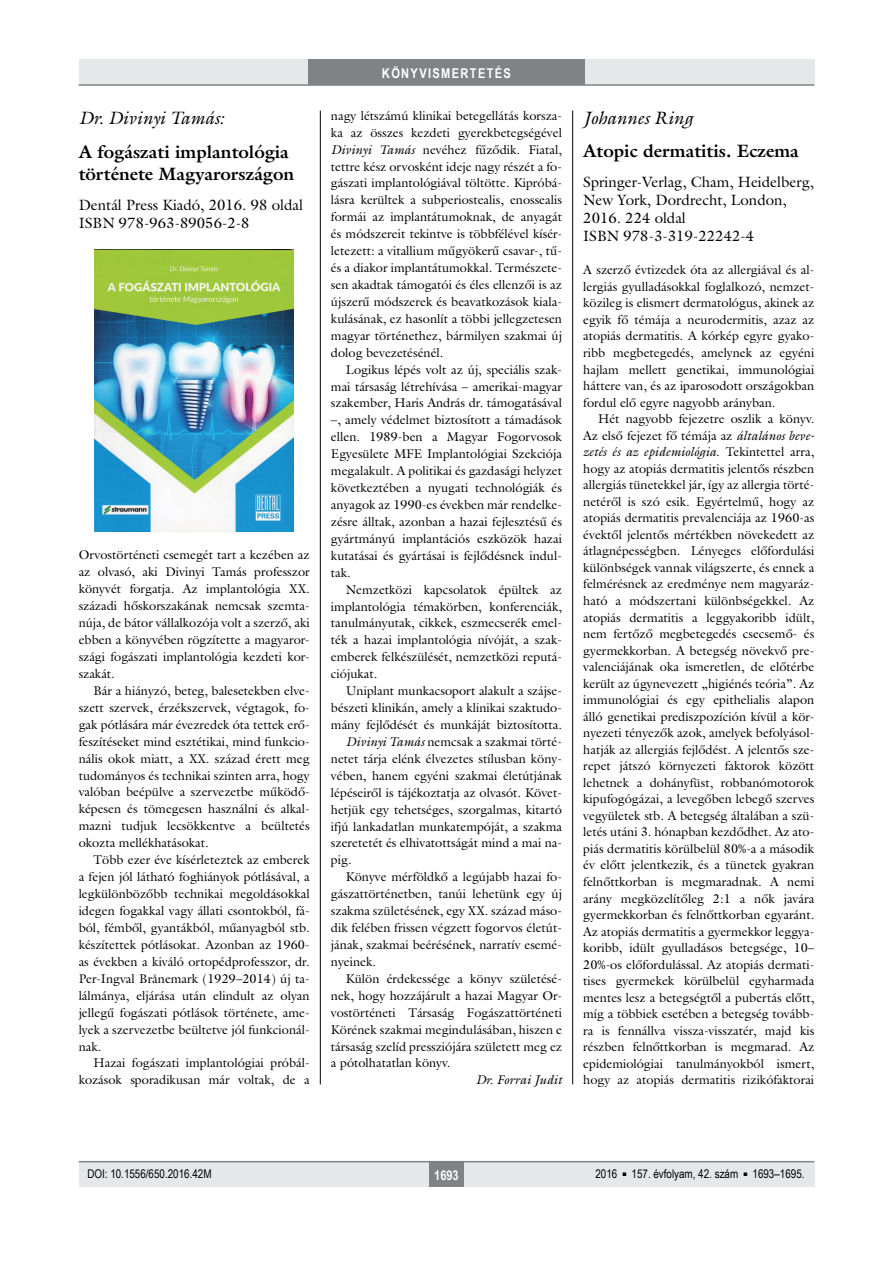
<style>
.page{position:relative;width:893px;height:1263px;background:#fff}
.page>*{position:absolute;margin:0;border:0;box-sizing:border-box;transform-origin:0 0}
.alcimbold{font:700 18px/22px "Galliard Reg";color:#000}
.alcimkurziv{font:italic 18px "Galliard Reg";color:#000}
.Body_tompa{font:15px/18px "Galliard Reg";color:#000}
.t1{font:700 13.5px "Arial Narrow";letter-spacing:.1em;color:#fff}
.ref-Body{font:12.75px/17px "Galliard Reg";color:#000;text-align:justify}
.ref-tompa{font:12.75px/16.5px "Galliard Reg";color:#000;text-align:justify}
.ref-Body-s{font:12.75px/17px "Galliard Reg";color:#000;text-align:justify}
.ref-Body-2{font:italic 12.75px "Galliard Reg";color:#000}
.pagina{font:12px "Arial Narrow";color:#000}
.s1{font-style:italic}
</style>
<div class="page">
<div style="left:79px;top:1161px;width:735px;height:25px;background:#e6e7e8"></div>
<div style="left:429px;top:1161px;width:34px;height:25px;background:#808285"></div>
<hr style="left:79px;top:1161px;width:735px;height:1px;background:#808285">
<div style="left:79px;top:60px;width:735px;height:25px;background:#e6e7e8"></div>
<div style="left:308px;top:60px;width:277px;height:25px;background:#808285"></div>
<hr style="left:79px;top:84px;width:735px;height:2px;background:#808285">
<img style="left:95px;top:250px;width:198px;height:281px">
<hr style="left:320px;top:111px;width:1px;height:973px;background:#000">
<hr style="left:572px;top:111px;width:1px;height:973px;background:#000">
<p class="alcimkurziv" style="left:79px;top:106px;width:147px">Dr. Divinyi Tamás:</p>
<p class="alcimbold" style="left:79px;top:140px;width:217px">A fogászati implantológia története Magyarországon</p>
<p class="Body_tompa" style="left:79px;top:196px;width:226px">Dentál Press Kiadó, 2016. 98 oldal</p>
<p class="Body_tompa" style="left:79px;top:214px;width:173px">ISBN 978-963-89056-2-8</p>
<p class="ref-tompa" style="left:79px;top:546px;width:233px;line-height:17px">Orvostörténeti csemegét tart a kezében az az olvasó, aki Divinyi Tamás professzor könyvét forgatja. Az implantológia XX. századi hőskorszakának nemcsak szemta&shy;núja, de bátor vállalkozója volt a szerző, aki ebben a könyvében rögzítette a magyaror&shy;szági fogászati implantológia kezdeti kor&shy;szakát.</p>
<p class="ref-Body-s" style="left:79px;top:682px;width:233px;text-indent:15px">Bár a hiányzó, beteg, balesetekben elve&shy;szett szervek, érzékszervek, végtagok, fo&shy;gak pótlására már évezredek óta tettek erő&shy;feszítéseket mind esztétikai, mind funkcio&shy;nális okok miatt, a XX. század érett meg tudományos és technikai szinten arra, hogy valóban beépülve a szervezetbe működő&shy;képesen és tömegesen használni és alkal&shy;mazni tudjuk lecsökkentve a beültetés okozta mellékhatásokat.</p>
<p class="ref-Body" style="left:79px;top:851px;width:233px;text-indent:15px">Több ezer éve kísérleteztek az emberek a fejen jól látható foghiányok pótlásával, a legkülönbözőbb technikai megoldásokkal idegen fogakkal vagy állati csontokból, fá&shy;ból, fémből, gyantákból, műanyagból stb. készítettek pótlásokat. Azonban az 1960- as években a kiváló ortopédprofesszor, dr.<br>Per-Ingval Brånemark (1929–2014) új ta&shy;lálmánya, eljárása után elindult az olyan jellegű fogászati pótlások története, ame&shy;lyek a szervezetbe beültetve jól funkcionál&shy;nak.</p>
<p class="ref-Body" style="left:79px;top:1054px;width:233px;text-align:right">Hazai fogászati implantológiai próbál&shy;kozások sporadikusan már voltak, de a</p>
<p class="t1" style="left:382px;top:63px;width:131px">KÖNYVISMERTETÉS</p>
<p class="ref-Body" style="left:331px;top:107px;width:233px">nagy létszámú klinikai betegellátás korsza&shy;ka az összes kezdeti gyerekbetegségével <span class="s1">Divinyi Tamás</span> nevéhez fűződik. Fiatal, tettre kész orvosként ideje nagy részét a fo&shy;gászati implantológiával töltötte. Kipróbá&shy;lásra kerültek a subperiostealis, enossealis formái az implantátumoknak, de anyagát és módszereit tekintve is többfélével kísér&shy;letezett: a vitallium műgyökerű csavar-, tű&shy;és a diakor implantátumokkal. Természete&shy;sen akadtak támogatói és éles ellenzői is az újszerű módszerek és beavatkozások kiala&shy;kulásának, ez hasonlít a többi jellegzetesen magyar történethez, bármilyen szakmai új dolog bevezetésénél.</p>
<p class="ref-Body" style="left:331px;top:361px;width:233px;text-indent:15px">Logikus lépés volt az új, speciális szak&shy;mai társaság létrehívása – amerikai-magyar szakember, Haris András dr. támogatásával –, amely védelmet biztosított a támadások ellen. 1989-ben a Magyar Fogorvosok Egyesülete MFE Implantológiai Szekciója megalakult. A politikai és gazdasági helyzet következtében a nyugati technológiák és anyagok az 1990-es években már rendelke&shy;zésre álltak, azonban a hazai fejlesztésű és gyártmányú implantációs eszközök hazai kutatásai és gyártásai is fejlődésnek indul&shy;tak.</p>
<p class="ref-Body" style="left:331px;top:581px;width:233px;text-indent:15px">Nemzetközi kapcsolatok épültek az implantológia témakörben, konferenciák, tanulmányutak, cikkek, eszmecserék emel&shy;ték a hazai implantológia nívóját, a szak&shy;emberek felkészülését, nemzetközi reputá&shy;ciójukat.</p>
<p class="ref-Body" style="left:331px;top:682px;width:233px;text-indent:15px">Uniplant munkacsoport alakult a szájse&shy;bészeti klinikán, amely a klinikai szaktudo&shy;mány fejlődését és munkáját biztosította.</p>
<p class="ref-Body" style="left:331px;top:733px;width:233px;text-align:left;text-indent:15px"><span class="s1">Divinyi Tamás</span> nemcsak a szakmai törté&shy;netet tárja elénk élvezetes stílusban köny&shy;vében, hanem egyéni szakmai életútjának lépéseiről is tájékoztatja az olvasót. Követ&shy;hetjük egy tehetséges, szorgalmas, kitartó ifjú lankadatlan munkatempóját, a szakma szeretetét és elhivatottságát mind a mai na&shy;pig.</p>
<p class="ref-Body" style="left:331px;top:868px;width:233px;text-indent:15px">Könyve mérföldkő a legújabb hazai fo&shy;gászattörténetben, tanúi lehetünk egy új szakma születésének, egy XX. század máso&shy;dik felében frissen végzett fogorvos életút&shy;jának, szakmai beérésének, narratív esemé&shy;nyeinek.</p>
<p class="ref-Body" style="left:331px;top:970px;width:233px;text-indent:15px">Külön érdekessége a könyv születésé&shy;nek, hogy hozzájárult a hazai Magyar Or&shy;vostörténeti Társaság Fogászattörténeti Körének szakmai megindulásában, hiszen e társaság szelíd pressziójára született meg ez a pótolhatatlan könyv.</p>
<p class="ref-Body-2" style="left:476px;top:1072px;width:88px">Dr. Forrai Judit</p>
<p class="alcimkurziv" style="left:583px;top:106px;width:111px">Johannes Ring</p>
<p class="alcimbold" style="left:583px;top:140px;width:217px">Atopic dermatitis. Eczema</p>
<p class="Body_tompa" style="left:583px;top:173px;width:232px">Springer-Verlag, Cham, Heidelberg,<br>New York, Dordrecht, London,<br>2016. 224 oldal</p>
<p class="Body_tompa" style="left:583px;top:227px;width:173px">ISBN 978-3-319-22242-4</p>
<p class="ref-tompa" style="left:583px;top:262px;width:233px">A szerző évtizedek óta az allergiával és al&shy;lergiás gyulladásokkal foglalkozó, nemzet&shy;közileg is elismert dermatológus, akinek az egyik fő témája a neurodermitis, azaz az atopiás dermatitis. A kórkép egyre gyako&shy;ribb megbetegedés, amelynek az egyéni hajlam mellett genetikai, immunológiai háttere van, és az iparosodott országokban fordul elő egyre nagyobb arányban.</p>
<p class="ref-Body" style="left:583px;top:410px;width:233px;line-height:16.5px;text-indent:15px">Hét nagyobb fejezetre oszlik a könyv.<br>Az első fejezet fő témája az <span class="s1">általános beve&shy;zetés és az epidemiológia</span>. Tekintettel arra, hogy az atopiás dermatitis jelentős részben allergiás tünetekkel jár, így az allergia törté&shy;netéről is szó esik. Egyértelmű, hogy az atopiás dermatitis prevalenciája az 1960-as évektől jelentős mértékben növekedett az átlagnépességben. Lényeges előfordulási különbségek vannak világszerte, és ennek a felmérésnek az eredménye nem magyaráz&shy;ható a módszertani különbségekkel. Az atopiás dermatitis a leggyakoribb idült, nem fertőző megbetegedés csecsemő- és gyermekkorban. A betegség növekvő pre&shy;valenciájának oka ismeretlen, de előtérbe került az úgynevezett „higiénés teória”. Az immunológiai és egy epithelialis alapon álló genetikai prediszpozíción kívül a kör&shy;nyezeti tényezők azok, amelyek befolyásol&shy;hatják az allergiás fejlődést. A jelentős sze&shy;repet játszó környezeti faktorok között lehetnek a dohányfüst, robbanómotorok kipufogógázai, a levegőben lebegő szerves vegyületek stb. A betegség általában a szü&shy;letés utáni 3. hónapban kezdődhet. Az ato&shy;piás dermatitis körülbelül 80%-a a második év előtt jelentkezik, és a tünetek gyakran felnőttkorban is megmaradnak. A nemi arány megközelítőleg 2:1 a nők javára gyermekkorban és felnőttkorban egyaránt.<br>Az atopiás dermatitis a gyermekkor leggya&shy;koribb, idült gyulladásos betegsége, 10– 20%-os előfordulással. Az atopiás dermati&shy;tises gyermekek körülbelül egyharmada mentes lesz a betegségtől a pubertás előtt, míg a többiek esetében a betegség tovább&shy;ra is fennállva vissza-visszatér, majd kis részben felnőttkorban is megmarad. Az epidemiológiai tanulmányokból ismert, hogy az atopiás dermatitis rizikófaktorai</p>
<p class="pagina" style="left:87px;top:1165px;width:126px">DOI: 10.1556/650.2016.42M</p>
<p class="t1" style="left:434px;top:1165px;width:26px">1693</p>
<p class="pagina" style="left:595px;top:1165px;width:211px">2016 <sup>■</sup> 157. évfolyam, 42. szám <sup>■</sup> 1693–1695.</p>
</div>
